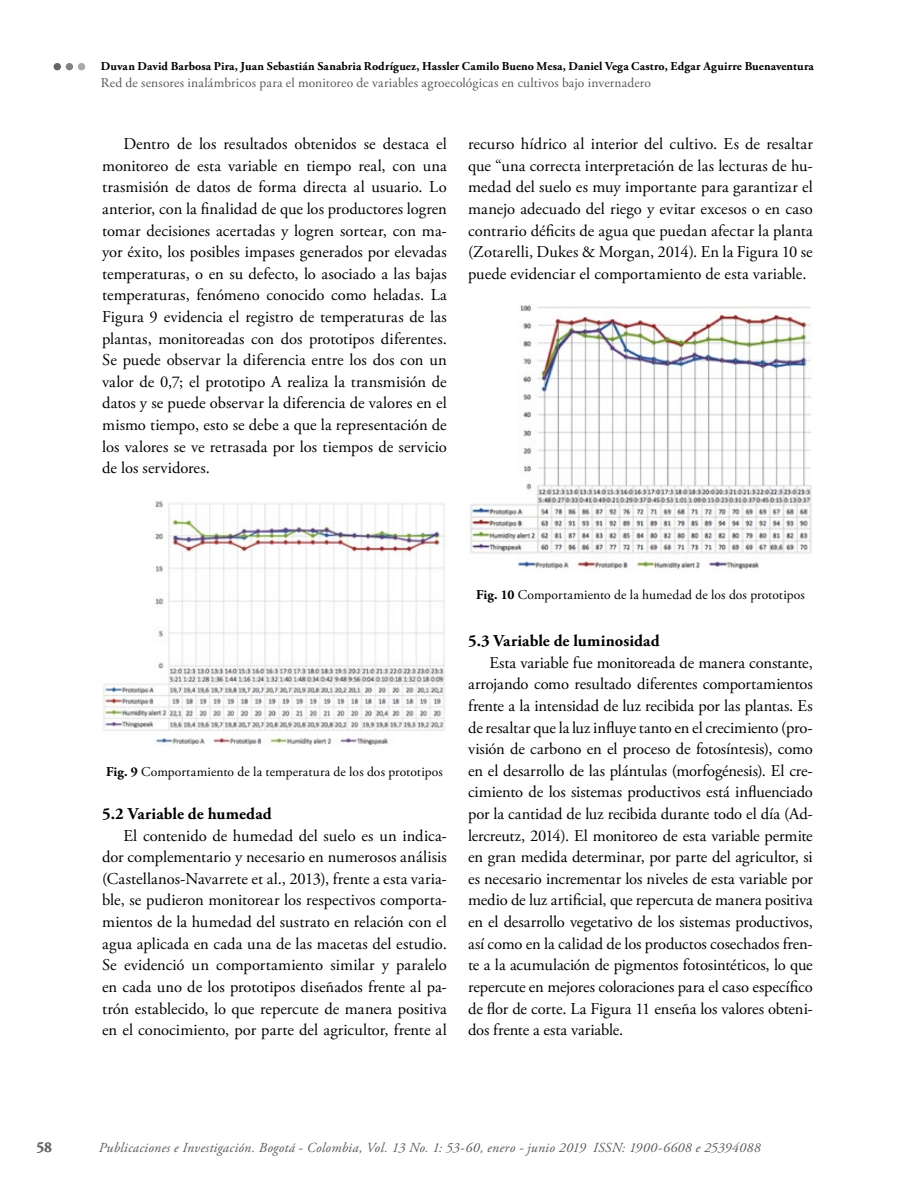
<style>
.page{position:relative;width:915px;height:1191px;background:#fff}
.page>*{position:absolute;margin:0;border:0;box-sizing:border-box;transform-origin:0 0}
.t1{font:16.5px/21.6px "Adobe Garamond Pro";letter-spacing:-.005em;color:#000;text-align:justify}
.t2{font:700 16.5px "Adobe Garamond Pro";letter-spacing:.005em;color:#000}
.t3{font:700 15px "Adobe Garamond Pro";color:#6d6e71}
.t4{font:italic 13.8px "Adobe Garamond Pro";letter-spacing:.02em;color:#58595b}
.t5{font:13.5px "Adobe Garamond Pro";letter-spacing:.005em;color:#000}
.t6{font:13.5px "Adobe Garamond Pro";letter-spacing:.01em;color:#58595b}
.t7{font:700 12px "Adobe Garamond Pro";letter-spacing:.01em;color:#000}
.s1{font-weight:700}
</style>
<div class="page">
<div style="left:54px;top:63px;width:7px;height:7px;background:#636466;border-radius:50%"></div>
<div style="left:66px;top:63px;width:7px;height:7px;background:#808285;border-radius:50%"></div>
<div style="left:78px;top:63px;width:7px;height:7px;background:#a7a9ac;border-radius:50%"></div>
<img style="left:103px;top:501px;width:342px;height:245px">
<img style="left:469px;top:304px;width:343px;height:266px">
<p class="t3" style="left:36px;top:1138px;width:17px">58</p>
<p class="t7" style="left:101px;top:60px;width:714px">Duvan David Barbosa Pira, Juan Sebastián Sanabria Rodríguez, Hassler Camilo Bueno Mesa, Daniel Vega Castro, Edgar Aguirre Buenaventura</p>
<p class="t6" style="left:101px;top:75px;width:551px">Red de sensores inalámbricos para el monitoreo de variables agroecológicas en cultivos bajo invernadero</p>
<p class="t1" style="left:102px;top:134px;width:346px;text-indent:21px">Dentro de los resultados obtenidos se destaca el monitoreo de esta variable en tiempo real, con una trasmisión de datos de forma directa al usuario. Lo anterior, con la finalidad de que los productores logren tomar decisiones acertadas y logren sortear, con ma&shy;yor éxito, los posibles impases generados por elevadas temperaturas, o en su defecto, lo asociado a las bajas temperaturas, fenómeno conocido como heladas. La Figura 9 evidencia el registro de temperaturas de las plantas, monitoreadas con dos prototipos diferentes.<br>Se puede observar la diferencia entre los dos con un valor de 0,7; el prototipo A realiza la transmisión de datos y se puede observar la diferencia de valores en el mismo tiempo, esto se debe a que la representación de los valores se ve retrasada por los tiempos de servicio de los servidores.</p>
<p class="t1" style="left:468px;top:134px;width:346px">recurso hídrico al interior del cultivo. Es de resaltar que “una correcta interpretación de las lecturas de hu&shy;medad del suelo es muy importante para garantizar el manejo adecuado del riego y evitar excesos o en caso contrario déficits de agua que puedan afectar la planta (Zotarelli, Dukes &amp; Morgan, 2014). En la Figura 10 se puede evidenciar el comportamiento de esta variable.</p>
<p class="t5" style="left:106px;top:763px;width:338px"><span class="s1">Fig. 9</span> Comportamiento de la temperatura de los dos prototipos</p>
<p class="t2" style="left:102px;top:804px;width:171px">5.2 Variable de humedad</p>
<p class="t1" style="left:102px;top:825px;width:346px;text-indent:21px">El contenido de humedad del suelo es un indica&shy;dor complementario y necesario en numerosos análisis (Castellanos-Navarrete et al., 2013), frente a esta varia&shy;ble, se pudieron monitorear los respectivos comporta&shy;mientos de la humedad del sustrato en relación con el agua aplicada en cada una de las macetas del estudio.<br>Se evidenció un comportamiento similar y paralelo en cada uno de los prototipos diseñados frente al pa&shy;trón establecido, lo que repercute de manera positiva en el conocimiento, por parte del agricultor, frente al</p>
<p class="t5" style="left:476px;top:587px;width:330px"><span class="s1">Fig. 10</span> Comportamiento de la humedad de los dos prototipos</p>
<p class="t2" style="left:468px;top:631px;width:193px">5.3 Variable de luminosidad</p>
<p class="t1" style="left:468px;top:652px;width:346px;text-indent:21px">Esta variable fue monitoreada de manera constante, arrojando como resultado diferentes comportamientos frente a la intensidad de luz recibida por las plantas. Es de resaltar que la luz influye tanto en el crecimiento (pro&shy;visión de carbono en el proceso de fotosíntesis), como en el desarrollo de las plántulas (morfogénesis). El cre&shy;cimiento de los sistemas productivos está influenciado por la cantidad de luz recibida durante todo el día (Ad&shy;lercreutz, 2014). El monitoreo de esta variable permite en gran medida determinar, por parte del agricultor, si es necesario incrementar los niveles de esta variable por medio de luz artificial, que repercuta de manera positiva en el desarrollo vegetativo de los sistemas productivos, así como en la calidad de los productos cosechados fren&shy;te a la acumulación de pigmentos fotosintéticos, lo que repercute en mejores coloraciones para el caso específico de flor de corte. La Figura 11 enseña los valores obteni&shy;dos frente a esta variable.</p>
<p class="t4" style="left:99px;top:1139px;width:663px">Publicaciones e Investigación. Bogotá - Colombia, Vol. 13 No. 1: 53-60, enero - junio 2019 ISSN: 1900-6608 e 25394088</p>
</div>
